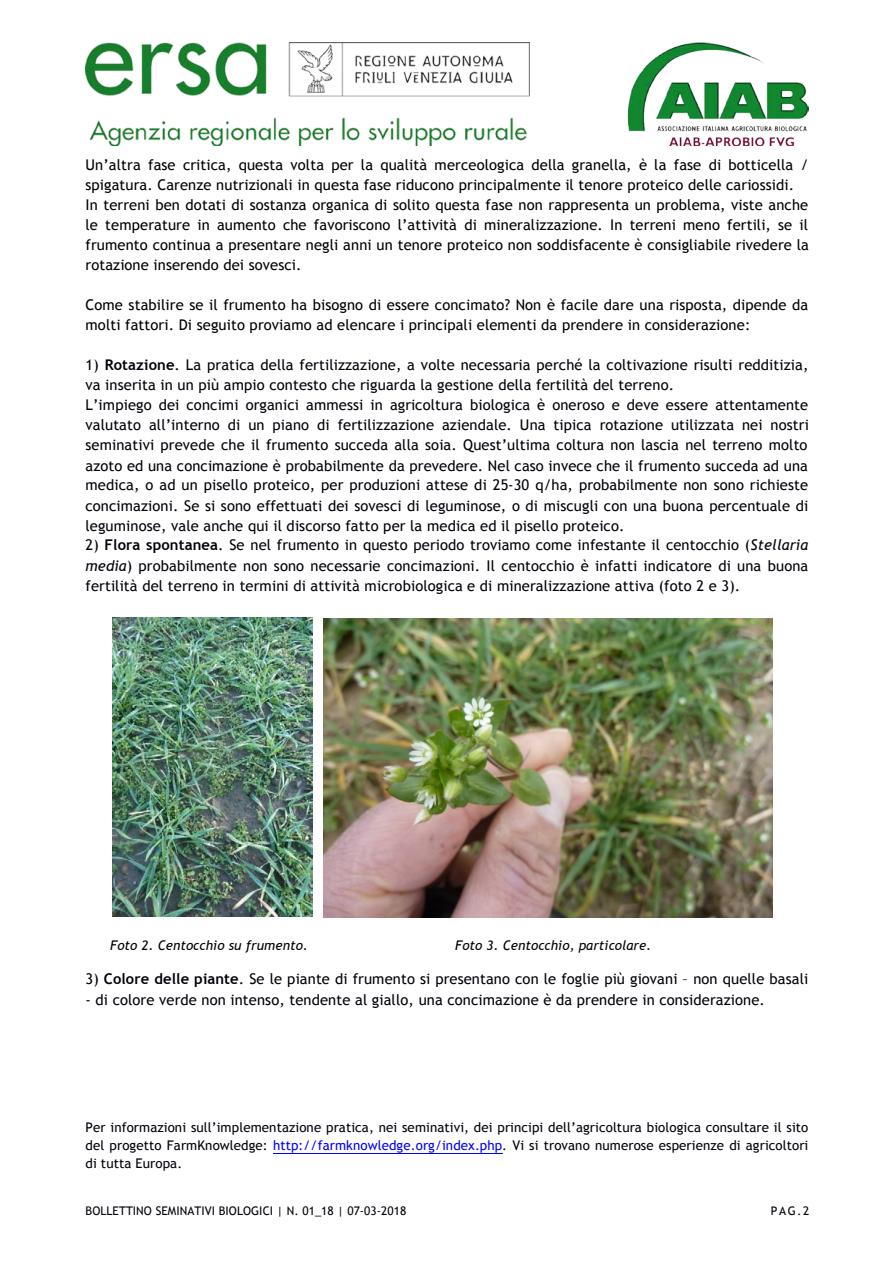
<style>
.page{position:relative;width:893px;height:1263px;background:#fff}
.page>*{position:absolute;margin:0;border:0;box-sizing:border-box;transform-origin:0 0}
.t1{font:14.7px/20.1px "Trebuchet MS";letter-spacing:.01em;color:#00000a}
.t2{font:14.7px/20px "Trebuchet MS";letter-spacing:.01em;color:#000}
.t3{font:13.35px/18.1px "Trebuchet MS";letter-spacing:.005em;color:#00000a;text-align:justify}
.t4{font:italic 13.35px "Trebuchet MS";letter-spacing:.005em;color:#000}
.t5{font:11.85px "Trebuchet MS";letter-spacing:.005em;color:#00000a}
.s1{font-weight:700}
.s2{font-style:italic}
.s3{color:#00f}
</style>
<div class="page">
<img style="left:86px;top:43px;width:722px;height:103px">
<hr style="left:273px;top:1153px;width:229px;height:1px;background:#00f">
<img style="left:324px;top:618px;width:448px;height:299px">
<img style="left:113px;top:618px;width:199px;height:299px">
<p class="t2" style="left:86px;top:155px;width:725px">Un’altra fase critica, questa volta per la qualità merceologica della granella, è la fase di botticella / spigatura. Carenze nutrizionali in questa fase riducono principalmente il tenore proteico delle cariossidi.<br>In terreni ben dotati di sostanza organica di solito questa fase non rappresenta un problema, viste anche le temperature in aumento che favoriscono l’attività di mineralizzazione. In terreni meno fertili, se il frumento continua a presentare negli anni un tenore proteico non soddisfacente è consigliabile rivedere la rotazione inserendo dei sovesci.</p>
<p class="t2" style="left:86px;top:295px;width:724px">Come stabilire se il frumento ha bisogno di essere concimato? Non è facile dare una risposta, dipende da molti fattori. Di seguito proviamo ad elencare i principali elementi da prendere in considerazione:</p>
<p class="t1" style="left:85px;top:355px;width:725px">1) <span class="s1">Rotazione</span>. La pratica della fertilizzazione, a volte necessaria perché la coltivazione risulti redditizia, va inserita in un più ampio contesto che riguarda la gestione della fertilità del terreno.<br>L’impiego dei concimi organici ammessi in agricoltura biologica è oneroso e deve essere attentamente valutato all’interno di un piano di fertilizzazione aziendale. Una tipica rotazione utilizzata nei nostri seminativi prevede che il frumento succeda alla soia. Quest’ultima coltura non lascia nel terreno molto azoto ed una concimazione è probabilmente da prevedere. Nel caso invece che il frumento succeda ad una medica, o ad un pisello proteico, per produzioni attese di 25-30 q/ha, probabilmente non sono richieste concimazioni. Se si sono effettuati dei sovesci di leguminose, o di miscugli con una buona percentuale di leguminose, vale anche qui il discorso fatto per la medica ed il pisello proteico.</p>
<p class="t1" style="left:85px;top:535px;width:724px;text-align:justify">2) <span class="s1">Flora spontanea</span>. Se nel frumento in questo periodo troviamo come infestante il centocchio (<span class="s2">Stellaria media</span>) probabilmente non sono necessarie concimazioni. Il centocchio è infatti indicatore di una buona fertilità del terreno in termini di attività microbiologica e di mineralizzazione attiva (foto 2 e 3).</p>
<p class="t4" style="left:110px;top:937px;width:199px">Foto 2. Centocchio su frumento.</p>
<p class="t4" style="left:455px;top:937px;width:198px">Foto 3. Centocchio, particolare.</p>
<p class="t1" style="left:86px;top:969px;width:724px">3) <span class="s1">Colore delle piante</span>. Se le piante di frumento si presentano con le foglie più giovani – non quelle basali</p>
<p class="t1" style="left:86px;top:989px;width:681px">- di colore verde non intenso, tendente al giallo, una concimazione è da prendere in considerazione.</p>
<p class="t3" style="left:86px;top:1118px;width:724px">Per informazioni sull’implementazione pratica, nei seminativi, dei principi dell’agricoltura biologica consultare il sito del progetto FarmKnowledge: <span class="s3">http://farmknowledge.org/index.php</span>. Vi si trovano numerose esperienze di agricoltori di tutta Europa.</p>
<p class="t5" style="left:86px;top:1204px;width:322px">BOLLETTINO SEMINATIVI BIOLOGICI | N. 01_18 | 07-03-2018</p>
<p class="t5" style="left:771px;top:1204px;width:40px">PAG.2</p>
</div>
